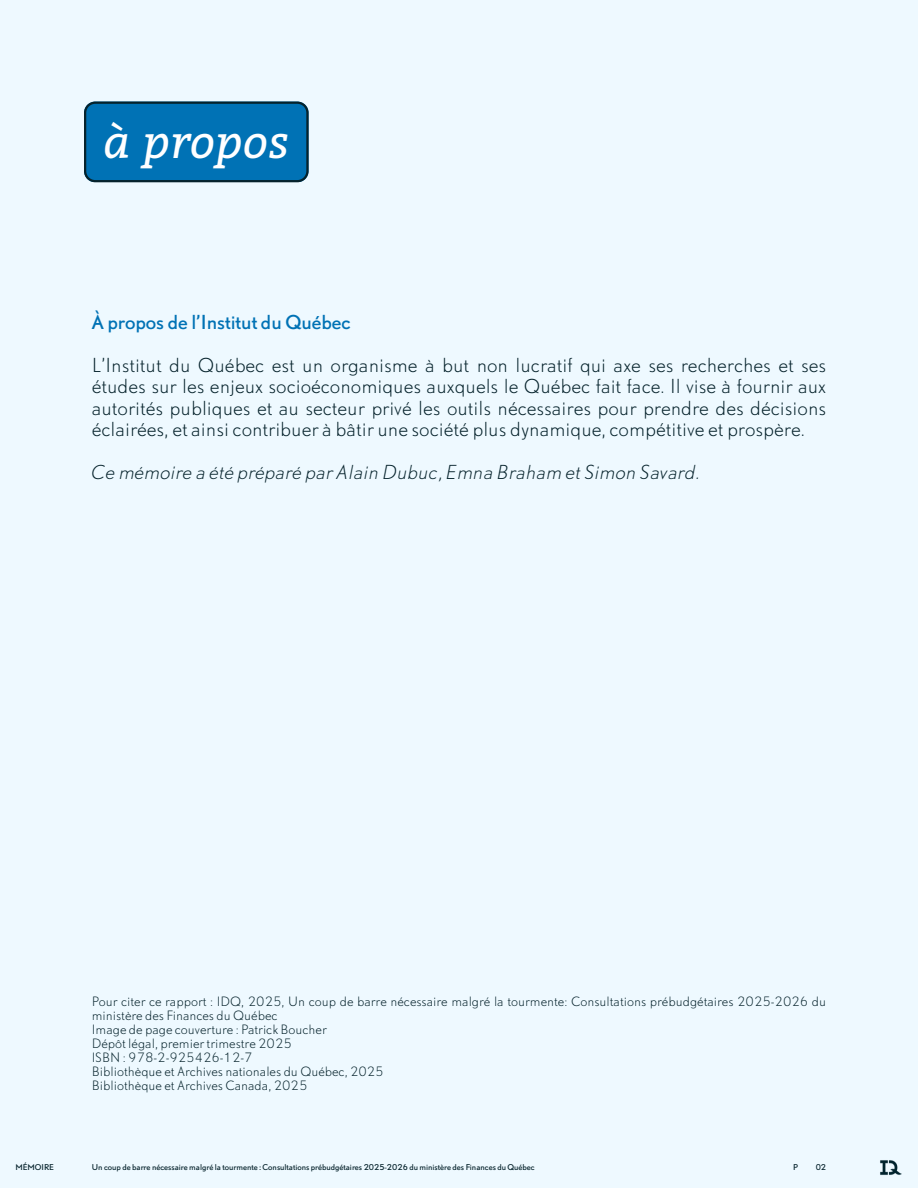
<style>
.page{position:relative;width:918px;height:1188px;background:#eef9ff}
.page>*{position:absolute;margin:0;border:0;box-sizing:border-box;transform-origin:0 0}
.t1{font:italic 45px "Bitter";color:#fff}
.t2{font:300 18px/21.3px "DTL Nobel T";color:#06232c;text-align:justify}
.t3{font:italic 300 18px "DTL Nobel T";color:#06232c}
.t4{font:18px "DTL Nobel T";color:#0072b5}
.t5{font:300 12px/14px "DTL Nobel T";color:#06232c}
.t6{font:7.5px "DTL Nobel T";color:#06232c}
</style>
<div class="page">
<img style="left:880px;top:1160px;width:22px;height:15px">
<svg style="left:84px;top:102px;width:225px;height:80px"></svg>
<p class="t1" style="left:103px;top:109px;width:188px">à propos</p>
<h3 class="t4" style="left:92px;top:310px;width:261px">À propos de l’Institut du Québec</h3>
<p class="t2" style="left:92px;top:354px;width:736px">L’Institut du Québec est un organisme à but non lucratif qui axe ses recherches et ses études sur les enjeux socioéconomiques auxquels le Québec fait face. Il vise à fournir aux autorités publiques et au secteur privé les outils nécessaires pour prendre des décisions éclairées, et ainsi contribuer à bâtir une société plus dynamique, compétitive et prospère.</p>
<h4 class="t3" style="left:92px;top:459px;width:609px">Ce mémoire a été préparé par Alain Dubuc, Emna Braham et Simon Savard.</h4>
<p class="t5" style="left:92px;top:994px;width:736px">Pour citer ce rapport : IDQ, 2025, Un coup de barre nécessaire malgré la tourmente: Consultations prébudgétaires 2025-2026 du ministère des Finances du Québec<br>Image de page couverture : Patrick Boucher<br>Dépôt légal, premier trimestre 2025<br>ISBN : 978-2-925426-12-7<br>Bibliothèque et Archives nationales du Québec, 2025<br>Bibliothèque et Archives Canada, 2025</p>
<h1 class="t6" style="left:15px;top:1162px;width:40px">MÉMOIRE</h1>
<h2 class="t6" style="left:92px;top:1162px;width:444px">Un coup de barre nécessaire malgré la tourmente : Consultations prébudgétaires 2025-2026 du ministère des Finances du Québec</h2>
<h2 class="t6" style="left:793px;top:1162px;width:6px">P</h2>
<h2 class="t6" style="left:816px;top:1162px;width:12px">02</h2>
</div>
